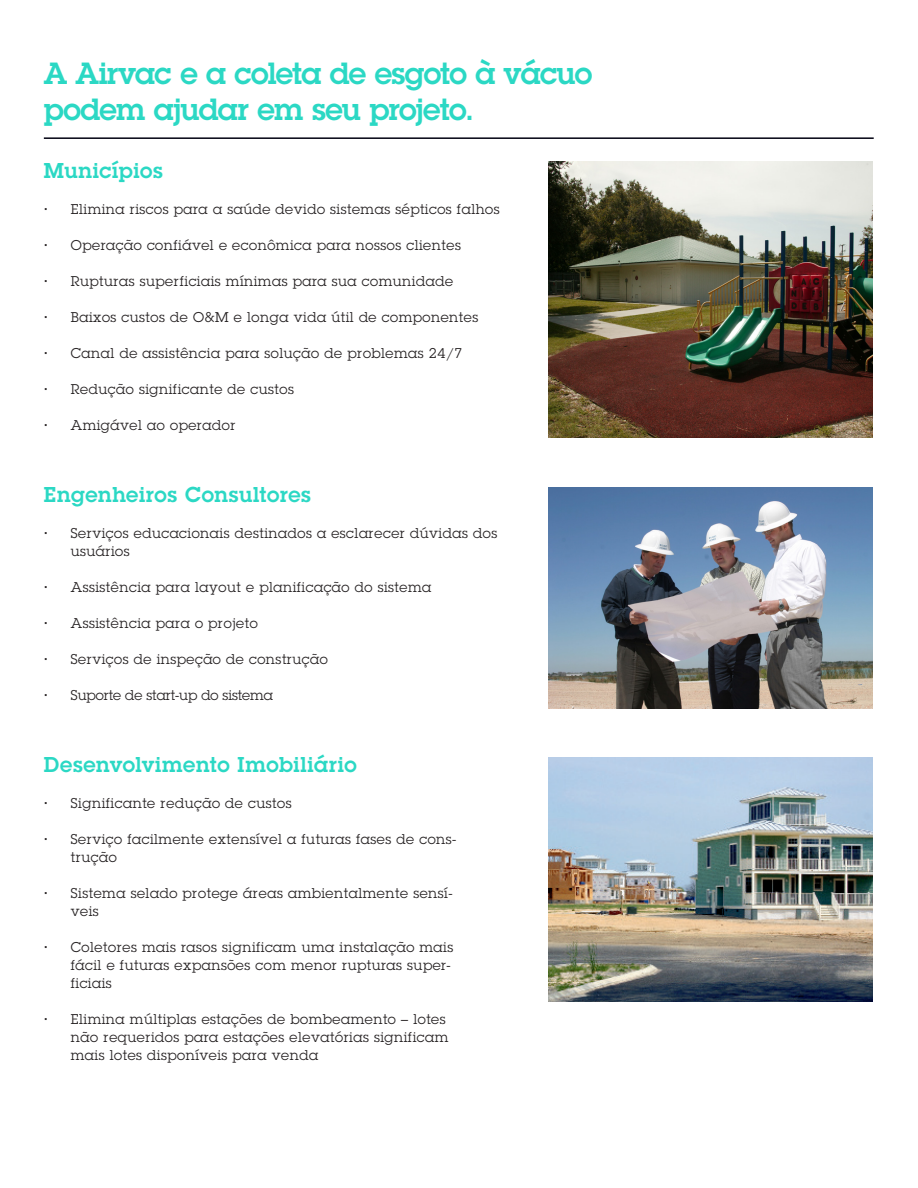
<style>
.page{position:relative;width:918px;height:1188px;background:#fff}
.page>*{position:absolute;margin:0;border:0;box-sizing:border-box;transform-origin:0 0}
.Headline{font:600 30px/36px "Lubalin Graph Std";letter-spacing:-.025em;color:#2bd8c4}
.In-text_title{font:600 21px "Lubalin Graph Std";letter-spacing:.03em;color:#2bd8c4}
.t1{font:13.8px/18px "Lubalin Graph Std";letter-spacing:.04em;color:#231f20}
.t2{font:13.8px "Lubalin Graph Std";color:#231f20}
.s1{font-weight:600}
</style>
<div class="page">
<img style="left:549px;top:162px;width:324px;height:276px">
<img style="left:549px;top:487px;width:324px;height:221px">
<img style="left:549px;top:757px;width:324px;height:245px">
<hr style="left:44px;top:137px;width:830px;height:2px;background:#001">
<p class="Headline" style="left:44px;top:55px;width:550px">A Airvac e a coleta de esgoto à vácuo podem ajudar em seu projeto.</p>
<p class="In-text_title" style="left:44px;top:157px;width:121px">Municípios</p>
<p class="t1" style="left:44px;top:200px;width:457px"><span class="s1">·</span> Elimina riscos para a saúde devido sistemas sépticos falhos</p>
<p class="t1" style="left:44px;top:236px;width:418px"><span class="s1">·</span> Operação confiável e econômica para nossos clientes</p>
<p class="t1" style="left:44px;top:272px;width:411px"><span class="s1">·</span> Rupturas superficiais mínimas para sua comunidade</p>
<p class="t1" style="left:44px;top:308px;width:436px"><span class="s1">·</span> Baixos custos de O&amp;M e longa vida útil de componentes</p>
<p class="t1" style="left:44px;top:344px;width:420px"><span class="s1">·</span> Canal de assistência para solução de problemas 24/7</p>
<p class="t1" style="left:44px;top:380px;width:252px"><span class="s1">·</span> Redução significante de custos</p>
<p class="t1" style="left:44px;top:416px;width:193px"><span class="s1">·</span> Amigável ao operador</p>
<p class="In-text_title" style="left:44px;top:481px;width:269px">Engenheiros Consultores</p>
<p class="t1" style="left:71px;top:524px;width:428px;text-indent:-27px"><span class="s1">·</span> Serviços educacionais destinados a esclarecer dúvidas dos usuários</p>
<p class="t1" style="left:44px;top:578px;width:389px"><span class="s1">·</span> Assistência para layout e planificação do sistema</p>
<p class="t1" style="left:44px;top:614px;width:215px"><span class="s1">·</span> Assistência para o projeto</p>
<p class="t1" style="left:44px;top:650px;width:285px"><span class="s1">·</span> Serviços de inspeção de construção</p>
<p class="t2" style="left:44px;top:687px;width:231px"><span class="s1">·</span> Suporte de start-up do sistema</p>
<p class="In-text_title" style="left:44px;top:751px;width:314px">Desenvolvimento Imobiliário</p>
<p class="t1" style="left:44px;top:794px;width:249px"><span class="s1">·</span> Significante redução de custos</p>
<p class="t1" style="left:71px;top:830px;width:387px;text-indent:-27px"><span class="s1">·</span> Serviço facilmente extensível a futuras fases de cons&shy;trução</p>
<p class="t1" style="left:71px;top:884px;width:383px;text-indent:-27px"><span class="s1">·</span> Sistema selado protege áreas ambientalmente sensí&shy;veis</p>
<p class="t1" style="left:71px;top:938px;width:384px;text-indent:-27px"><span class="s1">·</span> Coletores mais rasos significam uma instalação mais fácil e futuras expansões com menor rupturas super&shy;ficiais</p>
<p class="t1" style="left:71px;top:1010px;width:379px;text-indent:-27px"><span class="s1">·</span> Elimina múltiplas estações de bombeamento – lotes não requeridos para estações elevatórias significam mais lotes disponíveis para venda</p>
</div>
